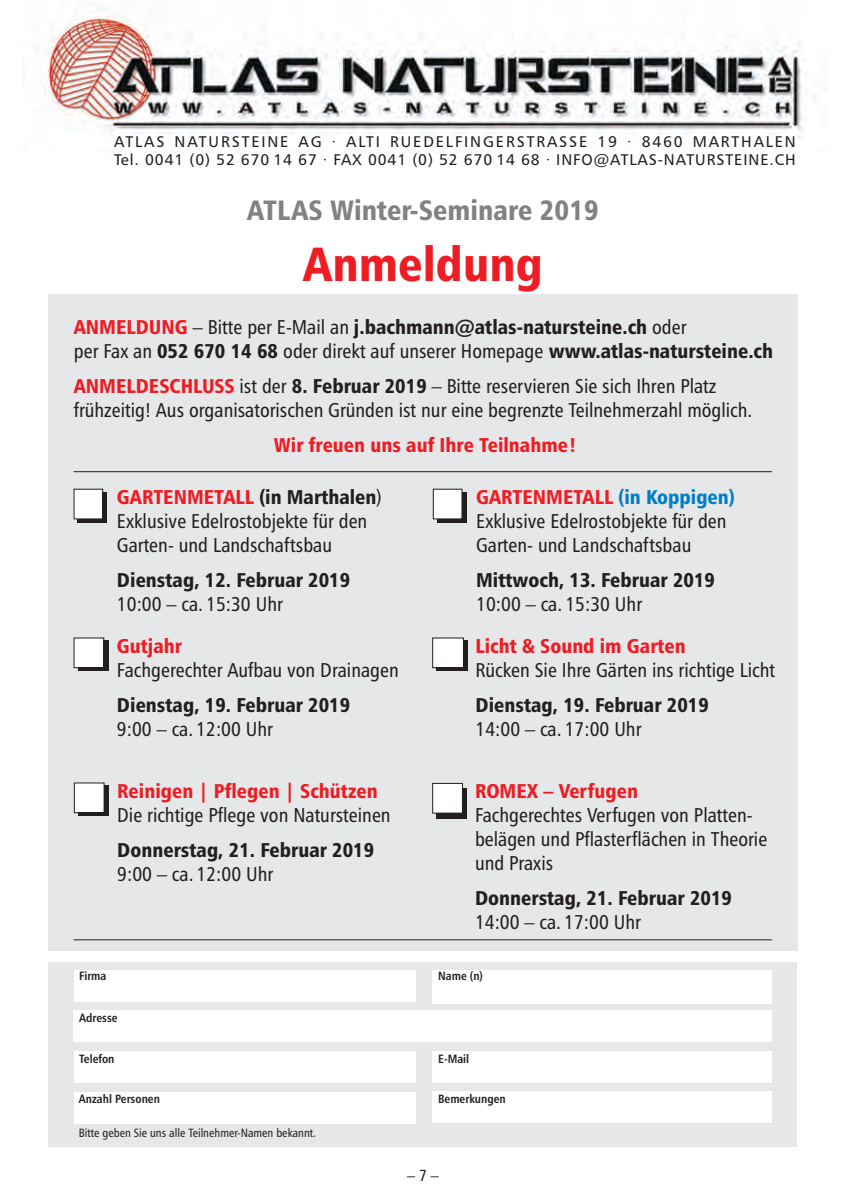
<style>
.page{position:relative;width:843px;height:1193px;background:#fff}
.page>*{position:absolute;margin:0;border:0;box-sizing:border-box;transform-origin:0 0}
.t1{font:48px "Humanist 777 BT Black Condensed B";color:#ee1d23}
.t2{font:28px "Humanist 777 BT Black Condensed B";color:#808285}
.t3{font:20px/24px "Humanist 777 BT Roman Condensed B";color:#231f20}
.t4{font:20px "Humanist 777 BT Black Condensed B";color:#231f20}
.t5{font:20px "Humanist 777 BT Black Condensed B";color:#ee1d23}
.t6{font:16px "Humanist 777 BT Roman Condensed B";color:#231f20}
.t7{font:15.4px/18.6px "Humanist 777 BT Roman B";letter-spacing:.12em;color:#231f20}
.t8{font:12px "Humanist 777 BT Bold Condensed B";color:#231f20}
.t9{font:12px "Humanist 777 BT Roman Condensed B";color:#231f20}
.s1{color:#ee1d23}
.s2{font-family:"Humanist 777 BT Roman Condensed B"}
.s3{font-family:"Humanist 777 BT Black Condensed B"}
.s4{font-family:"Humanist 777 BT Black Condensed B";color:#ee1d23}
.s5{color:#231f20}
.s6{font-family:"Humanist 777 BT Roman Condensed B";color:#231f20}
.s7{color:#007ec5}
</style>
<div class="page">
<img style="left:22px;top:7px;width:794px;height:132px">
<div style="left:48px;top:294px;width:749px;height:656px;background:#e6e7e9"></div>
<div style="left:48px;top:962px;width:748px;height:184px;background:#e6e7e9"></div>
<div style="left:78px;top:640px;width:30px;height:31px;background:#231f20"></div>
<div style="left:74px;top:638px;width:29px;height:29px;background:#fff"></div>
<div style="left:74px;top:637px;width:30px;height:31px;border:1px solid #231f20"></div>
<div style="left:436px;top:788px;width:31px;height:30px;background:#231f20"></div>
<div style="left:433px;top:784px;width:29px;height:28px;background:#fff"></div>
<div style="left:432px;top:783px;width:30px;height:30px;border:1px solid #231f20"></div>
<div style="left:436px;top:640px;width:32px;height:31px;background:#231f20"></div>
<div style="left:433px;top:638px;width:30px;height:29px;background:#fff"></div>
<div style="left:432px;top:637px;width:31px;height:31px;border:1px solid #231f20"></div>
<div style="left:78px;top:785px;width:31px;height:31px;background:#231f20"></div>
<div style="left:75px;top:783px;width:29px;height:29px;background:#fff"></div>
<div style="left:74px;top:782px;width:30px;height:31px;border:1px solid #231f20"></div>
<div style="left:78px;top:492px;width:29px;height:30px;background:#231f20"></div>
<div style="left:74px;top:489px;width:28px;height:29px;background:#fff"></div>
<svg style="left:436px;top:492px;width:30px;height:30px"></svg>
<div style="left:433px;top:489px;width:28px;height:29px;background:#fff"></div>
<hr style="left:74px;top:471px;width:697px;height:1px;background:#231f20">
<hr style="left:74px;top:939px;width:697px;height:1px;background:#231f20">
<div style="left:74px;top:970px;width:341px;height:31px;background:#fff"></div>
<div style="left:74px;top:1010px;width:697px;height:32px;background:#fff"></div>
<div style="left:74px;top:1051px;width:341px;height:31px;background:#fff"></div>
<div style="left:432px;top:1051px;width:339px;height:31px;background:#fff"></div>
<div style="left:432px;top:1091px;width:339px;height:31px;background:#fff"></div>
<div style="left:74px;top:1092px;width:341px;height:31px;background:#fff"></div>
<div style="left:432px;top:970px;width:339px;height:33px;background:#fff"></div>
<p class="t7" style="left:114px;top:133px;width:683px">ATLAS NATURSTEINE AG · ALTI RUEDELFINGERSTRASSE 19 · 8460 MARTHALEN<br>Tel. 0041 (0) 52 670 14 67 · FAX 0041 (0) 52 670 14 68 · INFO@ATLAS-NATURSTEINE.CH</p>
<h2 class="t2" style="left:247px;top:199px;width:353px">ATLAS Winter-Seminare 2019</h2>
<h1 class="t1" style="left:303px;top:245px;width:241px">Anmeldung</h1>
<p class="t4" style="left:74px;top:319px;width:614px"><span class="s1">ANMELDUNG</span> <span class="s2">– Bitte per E-Mail an</span> j.bachmann@atlas-natursteine.ch <span class="s2">oder</span></p>
<p class="t3" style="left:74px;top:335px;width:700px;line-height:35.4px">per Fax an <span class="s3">052 670 14 68</span> oder direkt auf unserer Homepage <span class="s3">www.atlas-natursteine.ch<br></span><span class="s4">ANMELDESCHLUSS</span> ist der <span class="s3">8. Februar 2019</span> – Bitte reservieren Sie sich Ihren Platz</p>
<p class="t3" style="left:74px;top:400px;width:679px">frühzeitig! Aus organisatorischen Gründen ist nur eine begrenzte Teilnehmerzahl möglich.</p>
<p class="t5" style="left:273px;top:437px;width:303px">Wir freuen uns auf Ihre Teilnahme!</p>
<p class="t5" style="left:117px;top:489px;width:266px">GARTENMETALL <span class="s5">(in Marthalen</span><span class="s6">)</span></p>
<p class="t3" style="left:117px;top:510px;width:252px">Exklusive Edelrostobjekte für den<br>Garten- und Landschaftsbau</p>
<p class="t4" style="left:117px;top:572px;width:235px">Dienstag, 12. Februar 2019</p>
<p class="t3" style="left:117px;top:594px;width:167px">10:00 – ca. 15:30 Uhr</p>
<p class="t5" style="left:117px;top:637px;width:66px">Gutjahr</p>
<p class="t3" style="left:117px;top:659px;width:283px">Fachgerechter Aufbau von Drainagen</p>
<p class="t4" style="left:117px;top:697px;width:235px">Dienstag, 19. Februar 2019</p>
<p class="t3" style="left:117px;top:718px;width:157px">9:00 – ca. 12:00 Uhr</p>
<p class="t5" style="left:117px;top:782px;width:262px">Reinigen | Pflegen | Schützen</p>
<p class="t3" style="left:117px;top:804px;width:275px">Die richtige Pflege von Natursteinen</p>
<p class="t4" style="left:117px;top:842px;width:258px">Donnerstag, 21. Februar 2019</p>
<p class="t3" style="left:117px;top:863px;width:157px">9:00 – ca. 12:00 Uhr</p>
<p class="t5" style="left:476px;top:489px;width:260px">GARTENMETALL <span class="s7">(in Koppigen)</span></p>
<p class="t3" style="left:476px;top:510px;width:252px">Exklusive Edelrostobjekte für den<br>Garten- und Landschaftsbau</p>
<p class="t4" style="left:476px;top:572px;width:240px">Mittwoch, 13. Februar 2019</p>
<p class="t3" style="left:476px;top:594px;width:167px">10:00 – ca. 15:30 Uhr</p>
<p class="t5" style="left:475px;top:637px;width:212px">Licht &amp; Sound im Garten</p>
<p class="t3" style="left:475px;top:659px;width:301px">Rücken Sie Ihre Gärten ins richtige Licht</p>
<p class="t4" style="left:475px;top:697px;width:235px">Dienstag, 19. Februar 2019</p>
<p class="t3" style="left:475px;top:718px;width:167px">14:00 – ca. 17:00 Uhr</p>
<p class="t5" style="left:475px;top:783px;width:164px">ROMEX – Verfugen</p>
<p class="t3" style="left:475px;top:804px;width:293px">Fachgerechtes Verfugen von Platten&shy;belägen und Pflasterflächen in Theorie und Praxis</p>
<p class="t4" style="left:475px;top:890px;width:258px">Donnerstag, 21. Februar 2019</p>
<p class="t3" style="left:475px;top:912px;width:167px">14:00 – ca. 17:00 Uhr</p>
<p class="t8" style="left:79px;top:971px;width:29px">Firma</p>
<p class="t8" style="left:438px;top:971px;width:46px">Name (n)</p>
<p class="t8" style="left:79px;top:1012px;width:40px">Adresse</p>
<p class="t8" style="left:79px;top:1053px;width:37px">Telefon</p>
<p class="t8" style="left:79px;top:1094px;width:83px">Anzahl Personen</p>
<p class="t9" style="left:79px;top:1128px;width:239px">Bitte geben Sie uns alle Teilnehmer-Namen bekannt.</p>
<p class="t8" style="left:438px;top:1053px;width:33px">E-Mail</p>
<p class="t8" style="left:438px;top:1094px;width:69px">Bemerkungen</p>
<p class="t6" style="left:407px;top:1169px;width:33px">–7 –</p>
</div>
